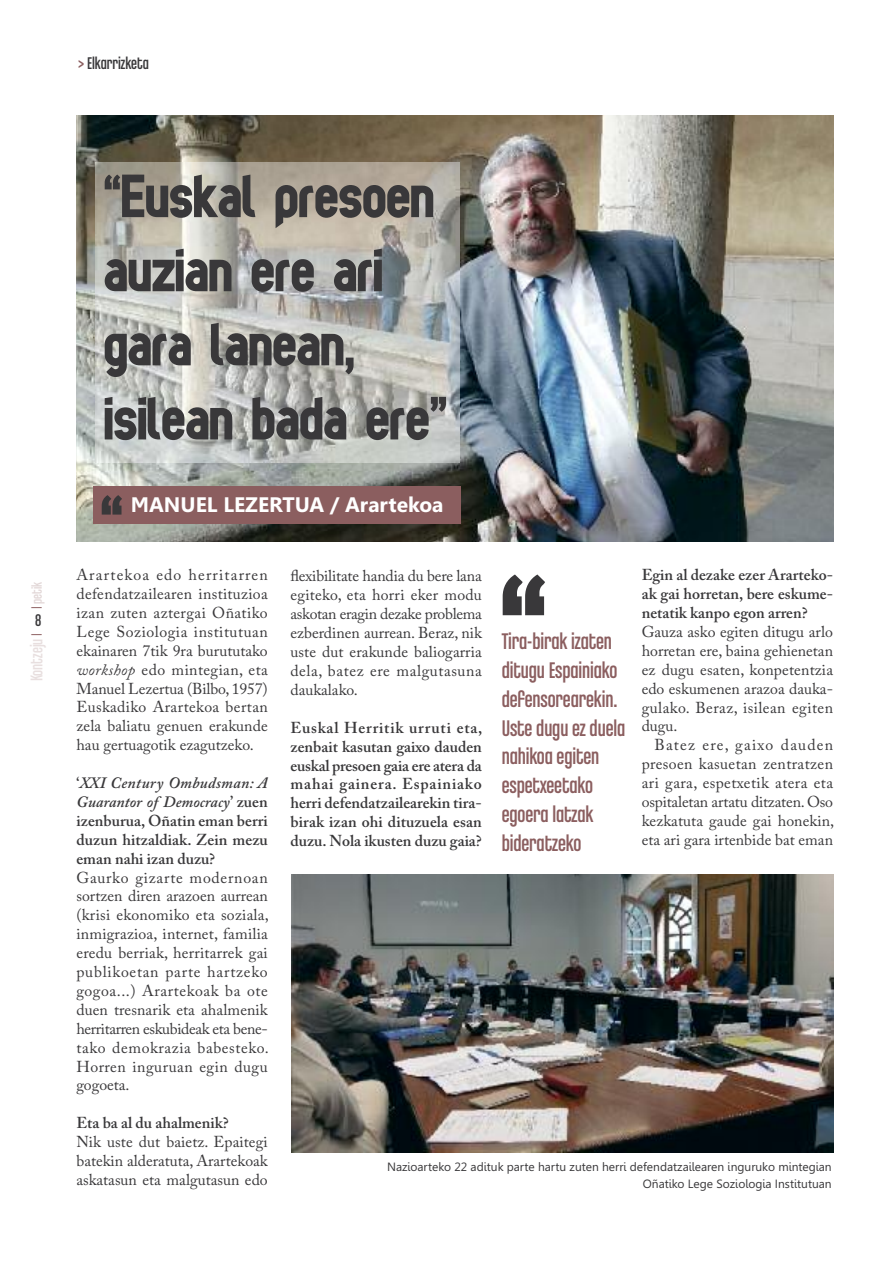
<style>
.page{position:relative;width:893px;height:1263px;background:#fff}
.page>*{position:absolute;margin:0;border:0;box-sizing:border-box;transform-origin:0 0}
.t1{font:700 172.5px "tes";color:#39383a}
.t2{font:700 82.5px "tes";color:#39383a}
.t3{font:700 63px/74.1px "tes";color:#39383a}
.t4{font:24px/28.8px "Chalet Comprime Cologne Eighty";letter-spacing:-.005em;color:#8b5e5f}
.t5{font:700 21px "Leelawadee";color:#fff}
.t6{font:18px "Chalet Comprime Cologne Eighty";color:#39383a}
.t7{font:18px "Chalet Comprime Cologne Eighty";color:#e8dfdf}
.t8{font:15.75px/18.9px "Adobe Caslon Pro";letter-spacing:.005em;color:#39383a;text-align:justify}
.t9{font:600 15.75px/18.9px "Adobe Caslon Pro";color:#39383a;text-align:justify}
.t10{font:15px "Chalet Comprime Cologne Eighty";color:#e2d7d7}
.t11{font:12px/17.2px "Leelawadee";color:#39383a;text-align:right}
.s1{color:#8b5e5f}
.s2{font-size:15px;color:#8b5e5f}
.s3{font-style:italic}
</style>
<div class="page">
<img style="left:76px;top:116px;width:757px;height:425px">
<img style="left:95px;top:162px;width:364px;height:301px">
<div style="left:93px;top:486px;width:367px;height:38px;background:#8b5e5f"></div>
<img style="left:291px;top:874px;width:542px;height:278px">
<p class="t6" style="left:78px;top:52px;width:72px"><span class="s1">&gt;</span> Elkarrizketa</p>
<p class="t10" style="left:28px;top:609px;width:29px;rotate:-90deg"><span class="s1">|</span> petik</p>
<p class="t6" style="left:35px;top:609px;width:8px">8</p>
<p class="t7" style="left:26px;top:681px;width:50px;rotate:-90deg">Kontzeju <span class="s2">|</span></p>
<h3 class="t3" style="left:104px;top:158px;width:345px">“Euskal presoen auzian ere ari gara lanean, isilean bada ere”</h3>
<h2 class="t2" style="left:100px;top:473px;width:24px">“</h2>
<h3 class="t5" style="left:131px;top:492px;width:314px">MANUEL LEZERTUA / Arartekoa</h3>
<p class="t8" style="left:76px;top:567px;width:193px">Arartekoa edo herritarren defendatzailearen instituzioa izan zuten aztergai Oñatiko Lege Soziologia institutuan ekainaren 7tik 9ra burututako <span class="s3">workshop</span> edo mintegian, eta Manuel Lezertua (Bilbo, 1957)<br>Euskadiko Arartekoa bertan zela baliatu genuen erakunde hau gertuagotik ezagutzeko.</p>
<p class="t9" style="left:76px;top:775px;width:193px">‘<span class="s3">XXI Century Ombudsman: A Guarantor of Democracy</span>’ zuen izenburua, Oñatin eman berri duzun hitzaldiak. Zein mezu eman nahi izan duzu?</p>
<p class="t8" style="left:76px;top:870px;width:194px">Gaurko gizarte modernoan sortzen diren arazoen aurrean (krisi ekonomiko eta soziala, inmigrazioa, internet, familia eredu berriak, herritarrek gai publikoetan parte hartzeko gogoa...) Arartekoak ba ote duen tresnarik eta ahalmenik herritarren eskubideak eta bene&shy;tako demokrazia babesteko.<br>Horren inguruan egin dugu gogoeta.</p>
<p class="t9" style="left:76px;top:1115px;width:154px">Eta ba al du ahalmenik?</p>
<p class="t8" style="left:76px;top:1134px;width:193px">Nik uste dut baietz. Epaitegi batekin alderatuta, Arartekoak askatasun eta malgutasun edo</p>
<p class="t8" style="left:290px;top:569px;width:193px">flexibilitate handia du bere lana egiteko, eta horri eker modu askotan eragin dezake problema ezberdinen aurrean. Beraz, nik uste dut erakunde baliogarria dela, batez ere malgutasuna daukalako.</p>
<p class="t9" style="left:290px;top:720px;width:193px">Euskal Herritik urruti eta, zenbait kasutan gaixo dauden euskal presoen gaia ere atera da mahai gainera. Espainiako herri defendatzailearekin tira&shy;birak izan ohi dituzuela esan duzu. Nola ikusten duzu gaia?</p>
<h1 class="t1" style="left:500px;top:529px;width:49px">“</h1>
<h3 class="t4" style="left:502px;top:626px;width:125px">Tira-birak izaten ditugu Espainiako defensorearekin.<br>Uste dugu ez duela nahikoa egiten espetxeetako egoera latzak bideratzeko</h3>
<p class="t9" style="left:642px;top:567px;width:193px">Egin al dezake ezer Ararteko&shy;ak gai horretan, bere eskume&shy;netatik kanpo egon arren?</p>
<p class="t8" style="left:642px;top:624px;width:193px">Gauza asko egiten ditugu arlo horretan ere, baina gehienetan ez dugu esaten, konpetentzia edo eskumenen arazoa dauka&shy;gulako. Beraz, isilean egiten dugu.</p>
<p class="t8" style="left:642px;top:737px;width:194px;text-indent:13px">Batez ere, gaixo dauden presoen kasuetan zentratzen ari gara, espetxetik atera eta ospitaletan artatu ditzaten.Oso kezkatuta gaude gai honekin, eta ari gara irtenbide bat eman</p>
<p class="t11" style="left:387px;top:1158px;width:446px">nazioarteko 22 adituk parte hartu zuten herri defendatzailearen inguruko mintegian oñatiko lege soziologia institutuan</p>
</div>
